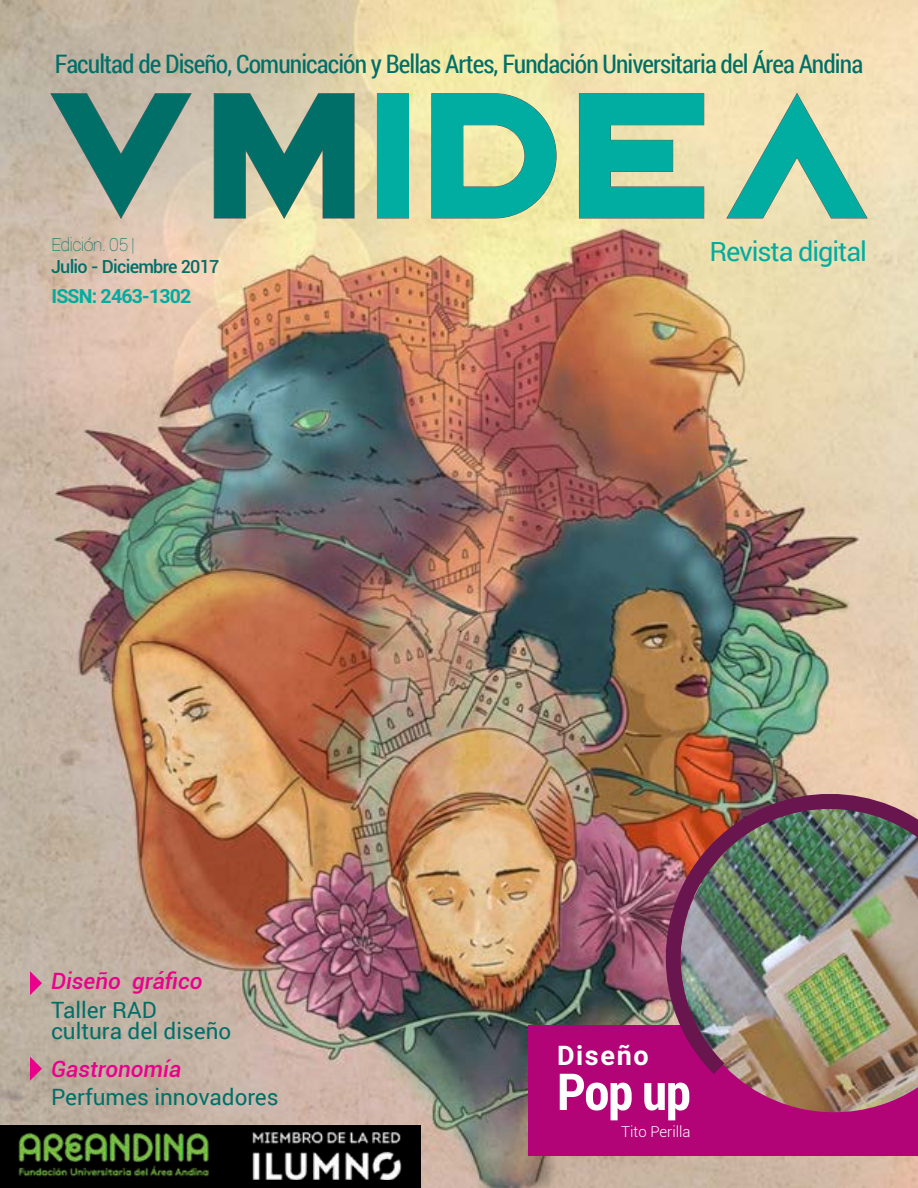
<style>
.page{position:relative;width:918px;height:1188px;background:#fff}
.page>*{position:absolute;margin:0;border:0;box-sizing:border-box;transform-origin:0 0}
.t1{font:700 51px "Roboto Condensed";color:#fff}
.t2{font:27px "Roboto";letter-spacing:-.04em;color:#00ada0}
.t3{font:700 27px "Roboto";letter-spacing:.06em;color:#fff}
.t4{font:25.5px "Roboto Condensed";letter-spacing:-.035em;color:#006f68}
.t5{font:22.5px/21px "Roboto";color:#006f68}
.t6{font:italic 500 22.5px "Roboto";color:#eb008c}
.t7{font:700 19.5px "Roboto";letter-spacing:-.04em;color:#00ada0}
.t8{font:500 18px "Roboto";letter-spacing:-.04em;color:#006f68}
.t9{font:100 18px "Roboto";letter-spacing:-.04em;color:#006f68}
.t10{font:300 15px "Roboto";color:#fff}
</style>
<div class="page">
<img style="left:0;top:0;width:918px;height:1188px">
<div style="left:0;top:1125px;width:420px;height:63px;background:#000"></div>
<img style="left:18px;top:1132px;width:191px;height:45px">
<img style="left:252px;top:1131px;width:150px;height:49px">
<div style="left:528px;top:1025px;width:390px;height:131px;background:#b20477"></div>
<img style="left:754px;top:1090px;width:160px;height:22px">
<img style="left:637px;top:786px;width:281px;height:304px">
<svg style="left:30px;top:971px;width:12px;height:24px"></svg>
<svg style="left:30px;top:1057px;width:12px;height:24px"></svg>
<svg style="left:579px;top:94px;width:125px;height:124px;background:#3ab7a2"></svg>
<div style="left:377px;top:94px;width:32px;height:124px;background:#00ada0"></div>
<svg style="left:432px;top:94px;width:124px;height:124px;background:#4dbea1"></svg>
<svg style="left:51px;top:94px;width:140px;height:124px;background:#7d9e91"></svg>
<svg style="left:727px;top:94px;width:140px;height:124px;background:#94cbac"></svg>
<svg style="left:214px;top:94px;width:140px;height:124px;background:#3e897b"></svg>
<p class="t4" style="left:55px;top:46px;width:810px">Facultad de Diseño, Comunicación y Bellas Artes, Fundación Universitaria del Área Andina</p>
<p class="t9" style="left:51px;top:232px;width:85px">Edición. 05 |</p>
<p class="t8" style="left:51px;top:254px;width:170px">Julio - Diciembre 2017</p>
<p class="t7" style="left:51px;top:282px;width:142px">ISSN: 2463-1302</p>
<p class="t6" style="left:51px;top:965px;width:153px">Diseño gráfico</p>
<p class="t5" style="left:51px;top:999px;width:182px">Taller RAD cultura del diseño</p>
<p class="t6" style="left:51px;top:1053px;width:132px">Gastronomía</p>
<p class="t5" style="left:51px;top:1086px;width:229px">Perfumes innovadores</p>
<p class="t2" style="left:709px;top:232px;width:159px">Revista digital</p>
<p class="t3" style="left:557px;top:1036px;width:93px">Diseño</p>
<h1 class="t1" style="left:557px;top:1056px;width:135px">Pop up</h1>
<p class="t10" style="left:621px;top:1121px;width:71px">Tito Perilla</p>
</div>
